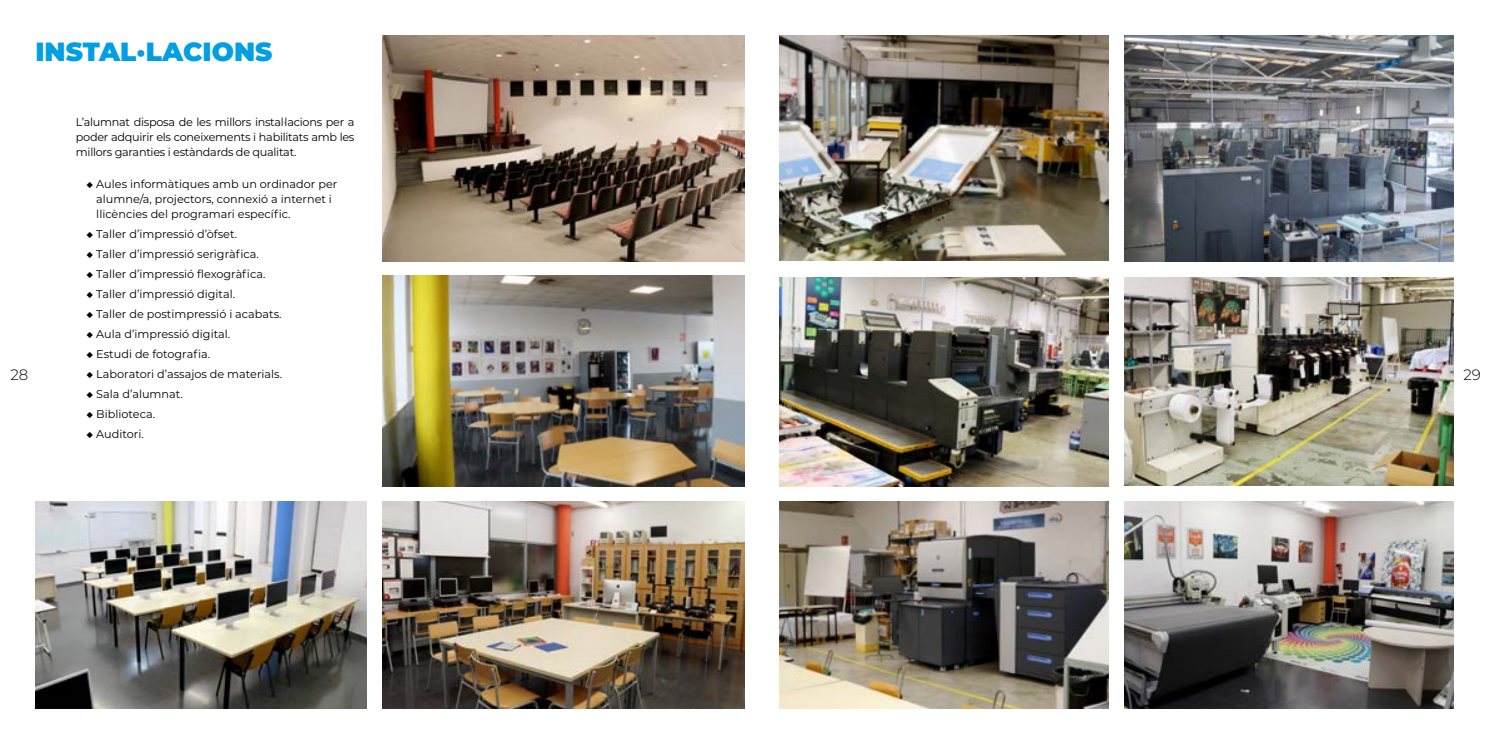
<style>
.page{position:relative;width:1489px;height:745px;background:#fff}
.page>*{position:absolute;margin:0;border:0;box-sizing:border-box;transform-origin:0 0}
.t1{font:900 26.25px "Montserrat";color:#009fe3}
.t2{font:300 15px "Montserrat";color:#000}
.t3{font:11.25px/15px "Montserrat";color:#000;text-align:justify}
</style>
<div class="page">
<img style="left:35px;top:501px;width:331px;height:207px">
<img style="left:780px;top:35px;width:328px;height:225px">
<img style="left:383px;top:275px;width:361px;height:210px">
<img style="left:1124px;top:501px;width:329px;height:207px">
<img style="left:1124px;top:277px;width:329px;height:208px">
<img style="left:780px;top:501px;width:328px;height:207px">
<img style="left:780px;top:277px;width:328px;height:208px">
<img style="left:382px;top:501px;width:362px;height:207px">
<img style="left:382px;top:35px;width:362px;height:226px">
<img style="left:1124px;top:35px;width:329px;height:226px">
<h1 class="t1" style="left:35px;top:32px;width:238px">INSTAL·LACIONS</h1>
<p class="t3" style="left:76px;top:114px;width:280px">L’alumnat disposa de les millors instal·lacions per a poder adquirir els coneixements i habilitats amb les millors garanties i estàndards de qualitat.</p>
<p class="t3" style="left:96px;top:176px;width:242px;text-align:left;text-indent:-10px">◆ Aules informàtiques amb un ordinador per alumne/a, projectors, connexió a internet i llicències del programari específic.</p>
<p class="t3" style="left:87px;top:226px;width:152px">◆ Taller d’impressió d’òfset.</p>
<p class="t3" style="left:87px;top:246px;width:174px">◆ Taller d’impressió serigràfica.</p>
<p class="t3" style="left:87px;top:266px;width:180px">◆ Taller d’impressió flexogràfica.</p>
<p class="t3" style="left:87px;top:286px;width:150px">◆ Taller d’impressió digital.</p>
<p class="t3" style="left:87px;top:306px;width:196px">◆ Taller de postimpressió i acabats.</p>
<p class="t3" style="left:87px;top:326px;width:145px">◆ Aula d’impressió digital.</p>
<p class="t3" style="left:87px;top:346px;width:125px">◆ Estudi de fotografia.</p>
<p class="t3" style="left:87px;top:366px;width:197px">◆ Laboratori d’assajos de materials.</p>
<p class="t3" style="left:87px;top:386px;width:98px">◆ Sala d’alumnat.</p>
<p class="t3" style="left:87px;top:406px;width:70px">◆ Biblioteca.</p>
<p class="t3" style="left:87px;top:426px;width:59px">◆ Auditori.</p>
<h2 class="t2" style="left:11px;top:364px;width:19px">28</h2>
<h2 class="t2" style="left:1463px;top:364px;width:19px">29</h2>
</div>
